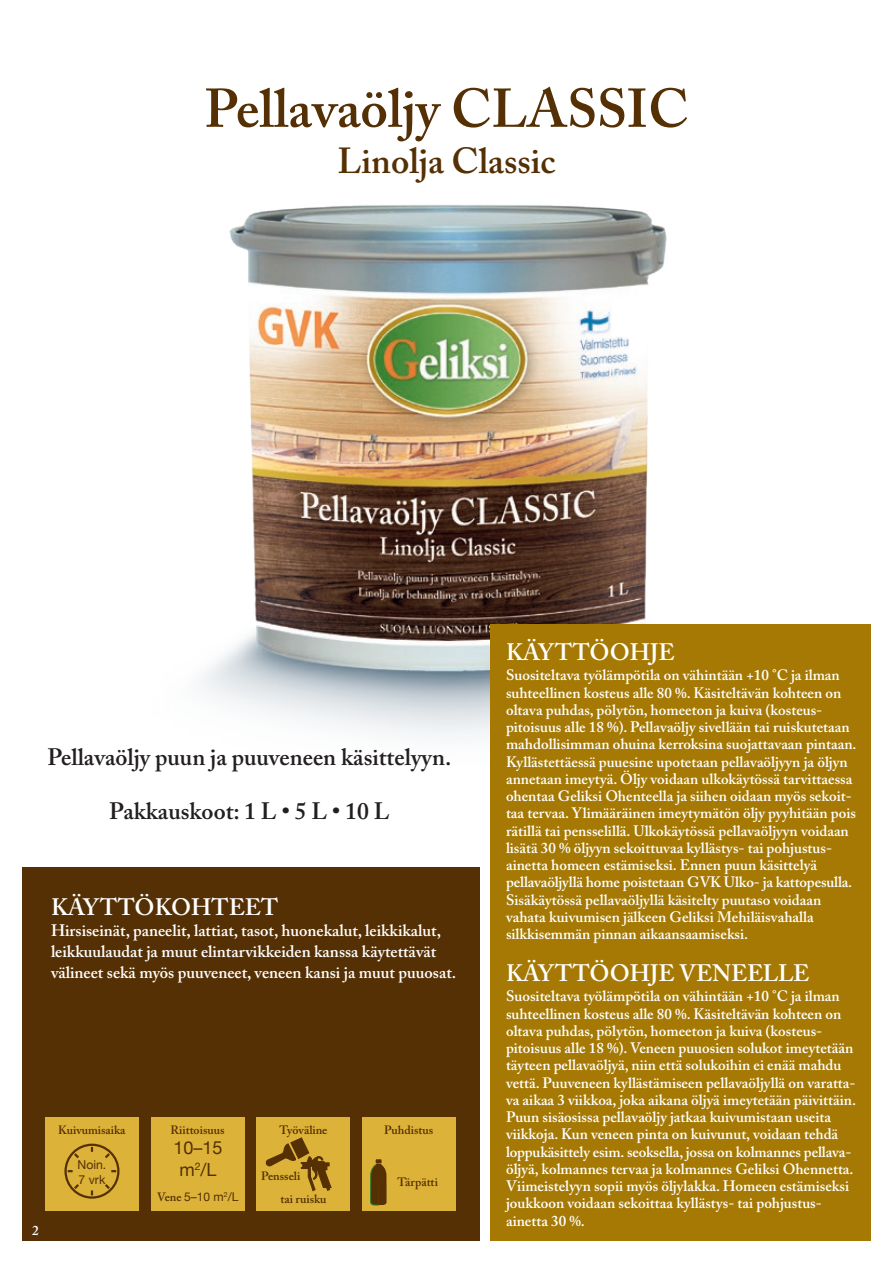
<style>
.page{position:relative;width:893px;height:1263px;background:#fff}
.page>*{position:absolute;margin:0;border:0;box-sizing:border-box;transform-origin:0 0}
.t1{font:600 54px "Adobe Caslon Pro";color:#553004}
.t2{font:600 36px "Adobe Caslon Pro";color:#553004}
.t3{font:600 23.55px "Adobe Caslon Pro";color:#231f20}
.t4{font:600 23.55px "Adobe Caslon Pro";color:#fff}
.t5{font:18px "Helvetica Neue";color:#553004}
.t6{font:600 16.5px/21px "Adobe Caslon Pro";color:#fff}
.t7{font:600 15px/17.2px "Adobe Caslon Pro";color:#fff}
.t8{font:600 13.5px "Adobe Caslon Pro";color:#fff}
.t9{font:12.3px "Helvetica Neue";color:#553004}
.t10{font:600 12px "Adobe Caslon Pro";color:#553004}
.t11{font:12px "Helvetica Neue";color:#553004}
.s1{font-family:"Adobe Caslon Pro";font-weight:600}
</style>
<div class="page">
<img style="left:200px;top:205px;width:467px;height:532px">
<div style="left:21px;top:868px;width:458px;height:374px;background:#553004"></div>
<div style="left:490px;top:624px;width:382px;height:618px;background:#a57903"></div>
<div style="left:45px;top:1117px;width:93px;height:93px;background:#dcb238"></div>
<div style="left:151px;top:1117px;width:93px;height:93px;background:#dcb238"></div>
<div style="left:257px;top:1117px;width:93px;height:93px;background:#dcb238"></div>
<div style="left:362px;top:1117px;width:93px;height:93px;background:#dcb238"></div>
<div style="left:64px;top:1144px;width:55px;height:55px;border:2px solid #553004;border-radius:50%"></div>
<svg style="left:72px;top:1151px;width:7px;height:8px"></svg>
<svg style="left:105px;top:1184px;width:7px;height:7px"></svg>
<svg style="left:72px;top:1184px;width:7px;height:7px"></svg>
<svg style="left:105px;top:1151px;width:7px;height:8px"></svg>
<svg style="left:370px;top:1159px;width:17px;height:46px"></svg>
<svg style="left:265px;top:1137px;width:67px;height:55px"></svg>
<p class="t1" style="left:204px;top:77px;width:486px">Pellavaöljy CLASSIC</p>
<p class="t2" style="left:337px;top:140px;width:220px">Linolja Classic</p>
<p class="t3" style="left:47px;top:743px;width:406px">Pellavaöljy puun ja puuveneen käsittelyyn.</p>
<p class="t3" style="left:109px;top:797px;width:282px">Pakkauskoot: 1 L • 5 L • 10 L</p>
<p class="t4" style="left:51px;top:893px;width:229px">KÄYTTÖKOHTEET</p>
<p class="t6" style="left:51px;top:919px;width:392px">Hirsiseinät, paneelit, lattiat, tasot, huonekalut, leikkikalut, leikkuulaudat ja muut elintarvikkeiden kanssa käytettävät</p>
<p class="t6" style="left:51px;top:961px;width:407px">välineet sekä myös puuveneet, veneen kansi ja muut puuosat.</p>
<p class="t8" style="left:32px;top:1222px;width:8px">2</p>
<p class="t10" style="left:58px;top:1122px;width:69px">Kuivumisaika</p>
<p class="t10" style="left:171px;top:1122px;width:55px">Riittoisuus</p>
<p class="t9" style="left:78px;top:1157px;width:30px">Noin.</p>
<p class="t9" style="left:79px;top:1172px;width:28px">7 vrk</p>
<p class="t5" style="left:173px;top:1137px;width:51px">10–15</p>
<p class="t5" style="left:179px;top:1159px;width:39px">m<sup>2</sup>/L</p>
<p class="t11" style="left:157px;top:1190px;width:83px"><span class="s1">Vene</span> 5–10 m<sup>2</sup>/L</p>
<p class="t10" style="left:280px;top:1122px;width:49px">Työväline</p>
<p class="t10" style="left:384px;top:1122px;width:51px">Puhdistus</p>
<p class="t10" style="left:398px;top:1174px;width:42px">Tärpätti</p>
<p class="t10" style="left:261px;top:1169px;width:41px">Pensseli</p>
<p class="t10" style="left:281px;top:1192px;width:48px">tai ruisku</p>
<p class="t4" style="left:506px;top:638px;width:170px">KÄYTTÖOHJE</p>
<p class="t7" style="left:506px;top:667px;width:337px;text-align:justify">Suositeltava työlämpötila on vähintään +10 °C ja ilman suhteellinen kosteus alle 80 %. Käsiteltävän kohteen on oltava puhdas, pölytön, homeeton ja kuiva (kosteus-</p>
<p class="t7" style="left:506px;top:718px;width:352px">pitoisuus alle 18 %). Pellavaöljy sivellään tai ruiskutetaan mahdollisimman ohuina kerroksina suojattavaan pintaan.<br>Kyllästettäessä puuesine upotetaan pellavaöljyyn ja öljyn annetaan imeytyä. Öljy voidaan ulkokäytössä tarvittaessa ohentaa Geliksi Ohenteella ja siihen oidaan myös sekoit&shy;taa tervaa. Ylimääräinen imeytymätön öljy pyyhitään pois rätillä tai pensselillä. Ulkokäytössä pellavaöljyyn voidaan lisätä 30 % öljyyn sekoittuvaa kyllästys- tai pohjustus-</p>
<p class="t7" style="left:506px;top:856px;width:313px">ainetta homeen estämiseksi. Ennen puun käsittelyä</p>
<p class="t7" style="left:506px;top:874px;width:348px">pellavaöljyllä home poistetaan GVK Ulko- ja kattopesulla.</p>
<p class="t7" style="left:506px;top:891px;width:317px">Sisäkäytössä pellavaöljyllä käsitelty puutaso voidaan</p>
<p class="t7" style="left:506px;top:908px;width:309px">vahata kuivumisen jälkeen Geliksi Mehiläisvahalla</p>
<p class="t7" style="left:506px;top:925px;width:244px">silkkisemmän pinnan aikaansaamiseksi.</p>
<p class="t4" style="left:506px;top:959px;width:305px">KÄYTTÖOHJE VENEELLE</p>
<p class="t7" style="left:506px;top:987px;width:337px;text-align:justify">Suositeltava työlämpötila on vähintään +10 °C ja ilman suhteellinen kosteus alle 80 %. Käsiteltävän kohteen on oltava puhdas, pölytön, homeeton ja kuiva (kosteus-</p>
<p class="t7" style="left:506px;top:1039px;width:352px">pitoisuus alle 18 %). Veneen puuosien solukot imeytetään täyteen pellavaöljyä, niin että solukoihin ei enää mahdu vettä. Puuveneen kyllästämiseen pellavaöljyllä on varatta&shy;va aikaa 3 viikkoa, joka aikana öljyä imeytetään päivittäin.<br>Puun sisäosissa pellavaöljy jatkaa kuivumistaan useita</p>
<p class="t7" style="left:506px;top:1125px;width:347px">viikkoja. Kun veneen pinta on kuivunut, voidaan tehdä loppukäsittely esim. seoksella, jossa on kolmannes pellava-</p>
<p class="t7" style="left:506px;top:1160px;width:349px">öljyä, kolmannes tervaa ja kolmannes Geliksi Ohennetta.</p>
<p class="t7" style="left:506px;top:1177px;width:345px">Viimeistelyyn sopii myös öljylakka. Homeen estämiseksi joukkoon voidaan sekoittaa kyllästys- tai pohjustus-</p>
<p class="t7" style="left:506px;top:1212px;width:80px">ainetta 30 %.</p>
</div>
